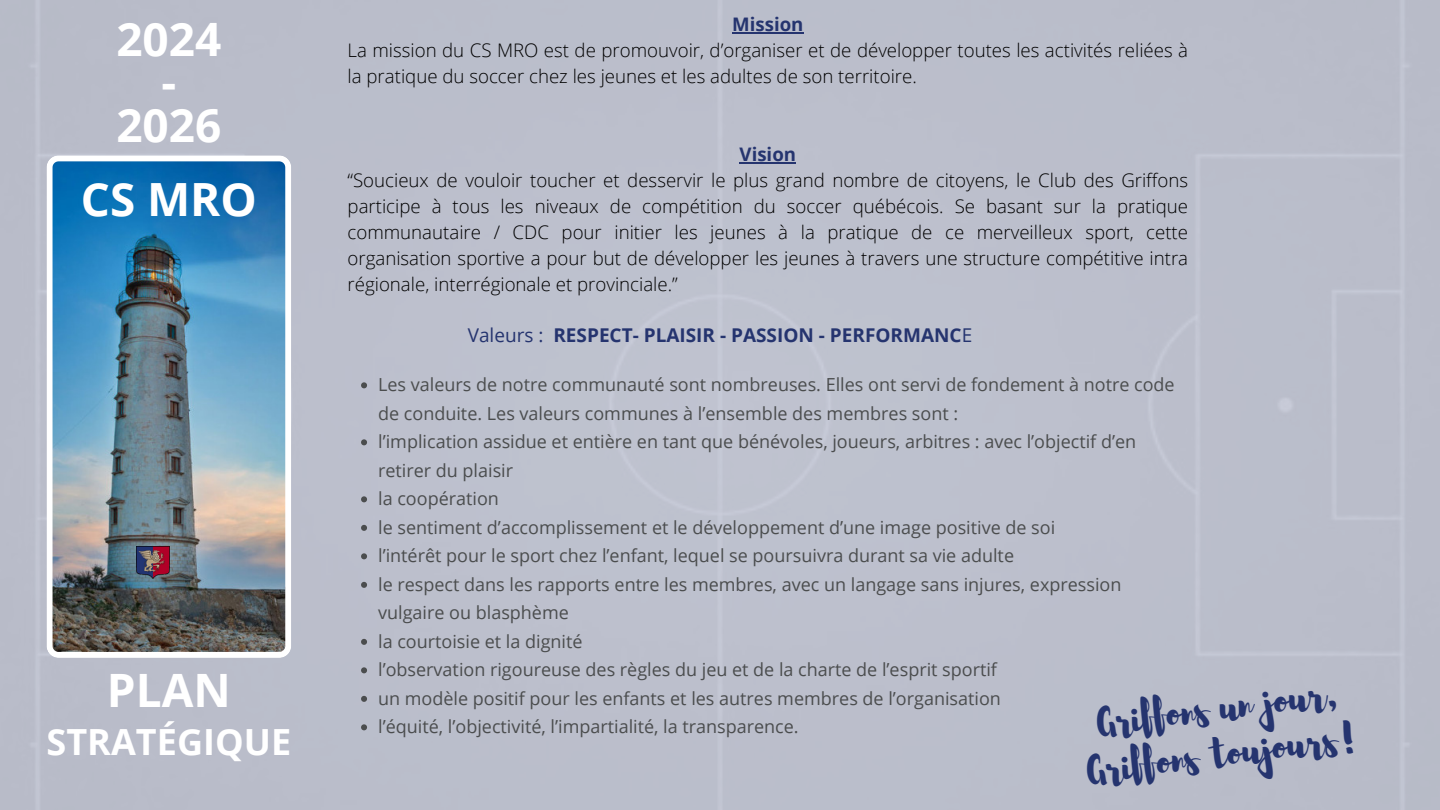
<style>
.page{position:relative;width:1440px;height:810px;background:#bbbecb}
.page>*{position:absolute;margin:0;border:0;box-sizing:border-box;transform-origin:0 0}
.t1{font:700 46px "Open Sans";color:#fff}
.t2{font:700 45.8px "Open Sans";color:#fff}
.t3{font:38.7px "Brusher";color:#25346f}
.t4{font:700 36.1px "Open Sans";color:#fff}
.t5{font:700 19px "Open Sans";color:#25346f}
.t6{font:300 18.7px/26px "Open Sans";color:#000}
.t7{font:700 18.7px "Open Sans";color:#25346f}
.t8{font:18px/28.5px "Open Sans";color:#4b4d4e}
.s1{font-weight:400}
</style>
<div class="page">
<img style="left:47px;top:155px;width:244px;height:503px">
<img style="left:136px;top:546px;width:33px;height:33px">
<hr style="left:732px;top:32px;width:72px;height:1px;background:#25346f">
<hr style="left:740px;top:162px;width:56px;height:1px;background:#25346f">
<svg style="left:361px;top:382px;width:6px;height:6px"></svg>
<svg style="left:361px;top:439px;width:6px;height:6px"></svg>
<svg style="left:361px;top:496px;width:6px;height:6px"></svg>
<svg style="left:361px;top:525px;width:6px;height:6px"></svg>
<svg style="left:361px;top:553px;width:6px;height:6px"></svg>
<svg style="left:361px;top:582px;width:6px;height:6px"></svg>
<svg style="left:361px;top:639px;width:6px;height:6px"></svg>
<svg style="left:361px;top:667px;width:6px;height:6px"></svg>
<svg style="left:361px;top:696px;width:6px;height:6px"></svg>
<svg style="left:361px;top:724px;width:6px;height:6px"></svg>
<p class="t1" style="left:116px;top:6px;width:106px">2024</p>
<p class="t1" style="left:161px;top:50px;width:16px">-</p>
<p class="t1" style="left:116px;top:93px;width:106px">2026</p>
<p class="t2" style="left:81px;top:167px;width:178px">CS MRO</p>
<p class="t1" style="left:107px;top:657px;width:125px">PLAN</p>
<p class="t4" style="left:47px;top:717px;width:246px">STRATÉGIQUE</p>
<p class="t7" style="left:732px;top:11px;width:73px">Mission</p>
<p class="t6" style="left:348px;top:37px;width:842px">La mission du CS MRO est de promouvoir, d’organiser et de développer toutes les activités reliées à la pratique du soccer chez les jeunes et les adultes de son territoire.</p>
<p class="t7" style="left:740px;top:141px;width:58px">Vision</p>
<p class="t6" style="left:348px;top:167px;width:842px;text-align:justify">“Soucieux de vouloir toucher et desservir le plus grand nombre de citoyens, le Club des Griffons participe à tous les niveaux de compétition du soccer québécois. Se basant sur la pratique communautaire / CDC pour initier les jeunes à la pratique de ce merveilleux sport, cette organisation sportive a pour but de développer les jeunes à travers une structure compétitive intra régionale, interrégionale et provinciale.”</p>
<p class="t5" style="left:468px;top:322px;width:506px"><span class="s1">Valeurs :</span> RESPECT- PLAISIR - PASSION - PERFORMANC<span class="s1">E</span></p>
<p class="t8" style="left:378px;top:370px;width:798px">Les valeurs de notre communauté sont nombreuses. Elles ont servi de fondement à notre code de conduite. Les valeurs communes à l’ensemble des membres sont :</p>
<p class="t8" style="left:378px;top:427px;width:760px">l’implication assidue et entière en tant que bénévoles, joueurs, arbitres : avec l’objectif d’en retirer du plaisir</p>
<p class="t8" style="left:378px;top:484px;width:122px">la coopération</p>
<p class="t8" style="left:378px;top:513px;width:679px">le sentiment d’accomplissement et le développement d’une image positive de soi</p>
<p class="t8" style="left:378px;top:541px;width:637px">l’intérêt pour le sport chez l’enfant, lequel se poursuivra durant sa vie adulte</p>
<p class="t8" style="left:378px;top:570px;width:745px">le respect dans les rapports entre les membres, avec un langage sans injures, expression vulgaire ou blasphème</p>
<p class="t8" style="left:378px;top:627px;width:206px">la courtoisie et la dignité</p>
<p class="t8" style="left:378px;top:655px;width:620px">l’observation rigoureuse des règles du jeu et de la charte de l’esprit sportif</p>
<p class="t8" style="left:378px;top:684px;width:624px">un modèle positif pour les enfants et les autres membres de l’organisation</p>
<p class="t8" style="left:378px;top:712px;width:422px">l’équité, l’objectivité, l’impartialité, la transparence.</p>
<p class="t3" style="left:1094px;top:697px;width:245px;rotate:-7deg">Griffons un jour,</p>
<p class="t3" style="left:1084px;top:745px;width:276px;rotate:-7deg">Griffons toujours!</p>
</div>
